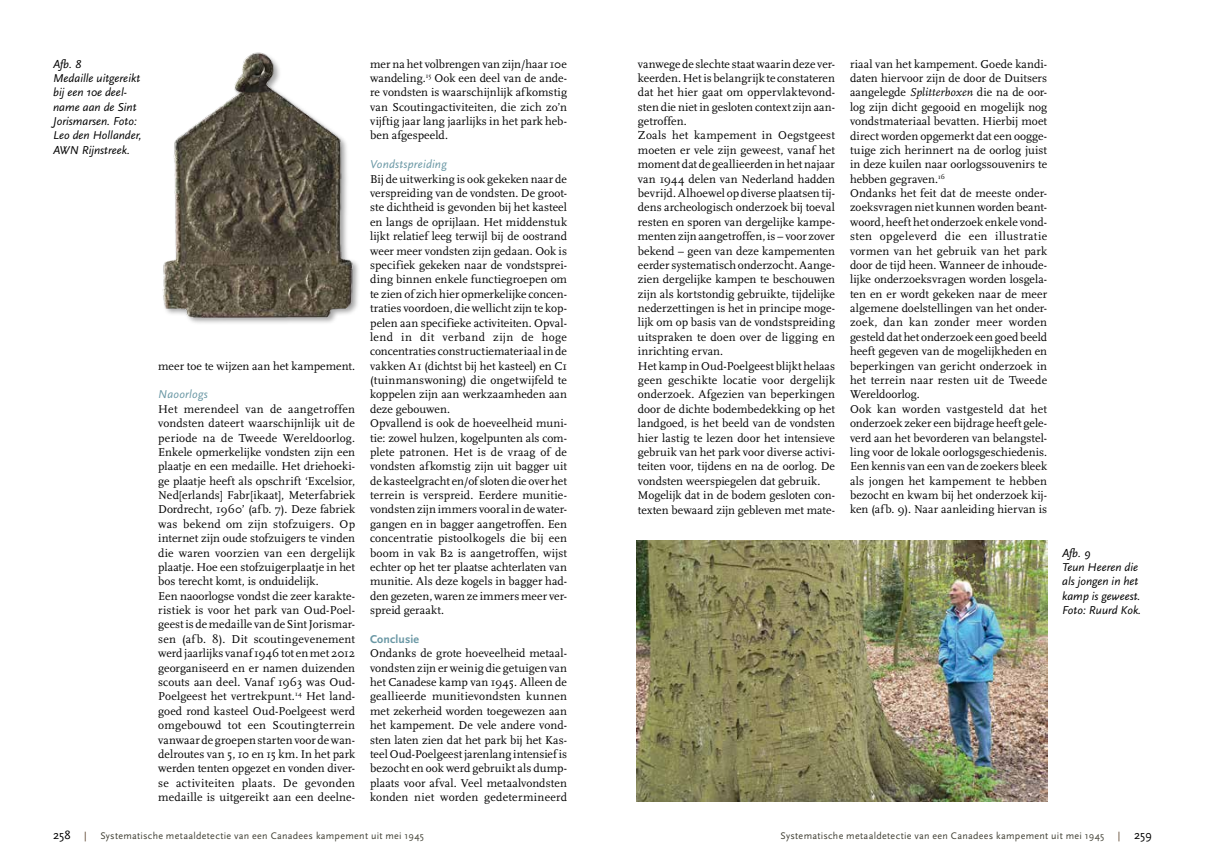
<style>
.page{position:relative;width:1205px;height:865px;background:#fff}
.page>*{position:absolute;margin:0;border:0;box-sizing:border-box;transform-origin:0 0}
.t1{font:12.5px "Scala Sans";letter-spacing:-.015em;color:#000}
.t2{font:11.88px/14.4px "Scala";letter-spacing:.005em;color:#000}
.t3{font:italic 11.88px/14.4px "Scala Sans";color:#000}
.t4{font:italic 11.88px "Scala Sans";letter-spacing:.02em;color:#6997a4}
.t5{font:700 11.88px "Scala Sans";letter-spacing:.01em;color:#6997a4}
.t6{font:10px "Scala Sans";letter-spacing:.03em;color:#3f3e32}
.t7{font:10px "Scala Sans";color:#52381f}
.s1{font-style:italic}
.s2{font-size:10px;color:#52381f}
</style>
<div class="page">
<div style="left:162px;top:52px;width:198px;height:273px;background:#000;opacity:.35"></div>
<img style="left:162px;top:52px;width:192px;height:273px">
<img style="left:636px;top:540px;width:411px;height:261px">
<p class="t3" style="left:53px;top:57px;width:90px">Afb. 8<br>Medaille uitgereikt bij een 10e deel&shy;name aan de Sint<br>Jorismarsen. Foto:<br>Leo den Hollander,<br>AWN Rijnstreek.</p>
<p class="t2" style="left:158px;top:359px;width:198px">meer toe te wijzen aan het kampement.</p>
<p class="t4" style="left:158px;top:388px;width:51px">Naoorlogs</p>
<p class="t2" style="left:158px;top:402px;width:198px">Het merendeel van de aangetroffen vondsten dateert waarschijnlijk uit de periode na de Tweede Wereldoorlog.<br>Enkele opmerkelijke vondsten zijn een plaatje en een medaille. Het driehoeki&shy;ge plaatje heeft als opschrift ‘Excelsior, Ned[erlands] Fabr[ikaat], Meterfabriek Dordrecht, 1960’ (afb. 7). Deze fabriek was bekend om zijn stofzuigers. Op internet zijn oude stofzuigers te vinden die waren voorzien van een dergelijk plaatje. Hoe een stofzuigerplaatje in het bos terecht komt, is onduidelijk.<br>Een naoorlogse vondst die zeer karakte&shy;ristiek is voor het park van Oud-Poel&shy;geest is de medaille van de Sint Jorismar&shy;sen (afb. 8). Dit scoutingevenement werd jaarlijks vanaf 1946 tot en met 2012 georganiseerd en er namen duizenden scouts aan deel. Vanaf 1963 was Oud-Poelgeest het vertrekpunt.<sup>14</sup> Het land&shy;goed rond kasteel Oud-Poelgeest werd omgebouwd tot een Scoutingterrein vanwaar de groepen starten voor de wan&shy;delroutes van 5, 10 en 15 km. In het park werden tenten opgezet en vonden diver&shy;se activiteiten plaats. De gevonden medaille is uitgereikt aan een deelne-</p>
<p class="t2" style="left:370px;top:57px;width:198px;text-align:justify">mer na het volbrengen van zijn/haar 10e wandeling.<sup>15</sup> Ook een deel van de ande&shy;re vondsten is waarschijnlijk afkomstig van Scoutingactiviteiten, die zich zo’n vijftig jaar lang jaarlijks in het park heb&shy;ben afgespeeld.</p>
<p class="t4" style="left:370px;top:158px;width:78px">Vondstspreiding</p>
<p class="t2" style="left:370px;top:172px;width:198px">Bij de uitwerking is ook gekeken naar de verspreiding van de vondsten. De groot&shy;ste dichtheid is gevonden bij het kasteel en langs de oprijlaan. Het middenstuk lijkt relatief leeg terwijl bij de oostrand weer meer vondsten zijn gedaan. Ook is specifiek gekeken naar de vondstsprei&shy;ding binnen enkele functiegroepen om te zien of zich hier opmerkelijke concen&shy;traties voordoen, die wellicht zijn te kop&shy;pelen aan specifieke activiteiten. Opval&shy;lend in dit verband zijn de hoge concentraties constructiemateriaal in de vakken A1 (dichtst bij het kasteel) en C1 (tuinmanswoning) die ongetwijfeld te koppelen zijn aan werkzaamheden aan deze gebouwen.<br>Opvallend is ook de hoeveelheid muni&shy;tie: zowel hulzen, kogelpunten als com&shy;plete patronen. Het is de vraag of de vondsten afkomstig zijn uit bagger uit de kasteelgracht en/of sloten die over het terrein is verspreid. Eerdere munitie&shy;vondsten zijn immers vooral in de water&shy;gangen en in bagger aangetroffen. Een concentratie pistoolkogels die bij een boom in vak B2 is aangetroffen, wijst echter op het ter plaatse achterlaten van munitie. Als deze kogels in bagger had&shy;den gezeten, waren ze immers meer ver&shy;spreid geraakt.</p>
<p class="t5" style="left:370px;top:632px;width:50px">Conclusie</p>
<p class="t2" style="left:370px;top:646px;width:198px;text-align:justify">Ondanks de grote hoeveelheid metaal&shy;vondsten zijn er weinig die getuigen van het Canadese kamp van 1945. Alleen de geallieerde munitievondsten kunnen met zekerheid worden toegewezen aan het kampement. De vele andere vond&shy;sten laten zien dat het park bij het Kas&shy;teel Oud-Poelgeest jarenlang intensief is bezocht en ook werd gebruikt als dump&shy;plaats voor afval. Veel metaalvondsten konden niet worden gedetermineerd</p>
<p class="t2" style="left:638px;top:57px;width:199px">vanwege de slechte staat waarin deze ver&shy;keerden. Het is belangrijk te constateren dat het hier gaat om oppervlaktevond&shy;sten die niet in gesloten context zijn aan&shy;getroffen.<br>Zoals het kampement in Oegstgeest moeten er vele zijn geweest, vanaf het moment dat de geallieerden in het najaar van 1944 delen van Nederland hadden bevrijd. Alhoewel op diverse plaatsen tij&shy;dens archeologisch onderzoek bij toeval resten en sporen van dergelijke kampe&shy;menten zijn aangetroffen, is – voor zover bekend – geen van deze kampementen eerder systematisch onderzocht. Aange&shy;zien dergelijke kampen te beschouwen zijn als kortstondig gebruikte, tijdelijke nederzettingen is het in principe moge&shy;lijk om op basis van de vondstspreiding uitspraken te doen over de ligging en inrichting ervan.<br>Het kamp in Oud-Poelgeest blijkt helaas geen geschikte locatie voor dergelijk onderzoek. Afgezien van beperkingen door de dichte bodembedekking op het landgoed, is het beeld van de vondsten hier lastig te lezen door het intensieve gebruik van het park voor diverse activi&shy;teiten voor, tijdens en na de oorlog. De vondsten weerspiegelen dat gebruik.<br>Mogelijk dat in de bodem gesloten con&shy;texten bewaard zijn gebleven met mate-</p>
<p class="t2" style="left:850px;top:57px;width:199px">riaal van het kampement. Goede kandi&shy;daten hiervoor zijn de door de Duitsers aangelegde <span class="s1">Splitterboxen</span> die na de oor&shy;log zijn dicht gegooid en mogelijk nog vondstmateriaal bevatten. Hierbij moet direct worden opgemerkt dat een oogge&shy;tuige zich herinnert na de oorlog juist in deze kuilen naar oorlogssouvenirs te hebben gegraven.<sup>16<br></sup>Ondanks het feit dat de meeste onder&shy;zoeksvragen niet kunnen worden beant&shy;woord, heeft het onderzoek enkele vond&shy;sten opgeleverd die een illustratie vormen van het gebruik van het park door de tijd heen. Wanneer de inhoude&shy;lijke onderzoeksvragen worden losgela&shy;ten en er wordt gekeken naar de meer algemene doelstellingen van het onder&shy;zoek, dan kan zonder meer worden gesteld dat het onderzoek een goed beeld heeft gegeven van de mogelijkheden en beperkingen van gericht onderzoek in het terrein naar resten uit de Tweede Wereldoorlog.<br>Ook kan worden vastgesteld dat het onderzoek zeker een bijdrage heeft gele&shy;verd aan het bevorderen van belangstel&shy;ling voor de lokale oorlogsgeschiedenis.<br>Een kennis van een van de zoekers bleek als jongen het kampement te hebben bezocht en kwam bij het onderzoek kij&shy;ken (afb. 9). Naar aanleiding hiervan is</p>
<p class="t3" style="left:1062px;top:546px;width:81px">Afb. 9<br>Teun Heeren die als jongen in het kamp is geweest.<br>Foto: Ruurd Kok.</p>
<p class="t1" style="left:53px;top:828px;width:19px">258</p>
<p class="t7" style="left:84px;top:830px;width:4px">|</p>
<p class="t6" style="left:100px;top:830px;width:325px">Systematische metaaldetectie van een Canadees kampement uit mei 1945</p>
<p class="t6" style="left:780px;top:830px;width:325px">Systematische metaaldetectie van een Canadees kampement uit mei 1945</p>
<p class="t1" style="left:1118px;top:828px;width:35px"><span class="s2">|</span> 259</p>
</div>
